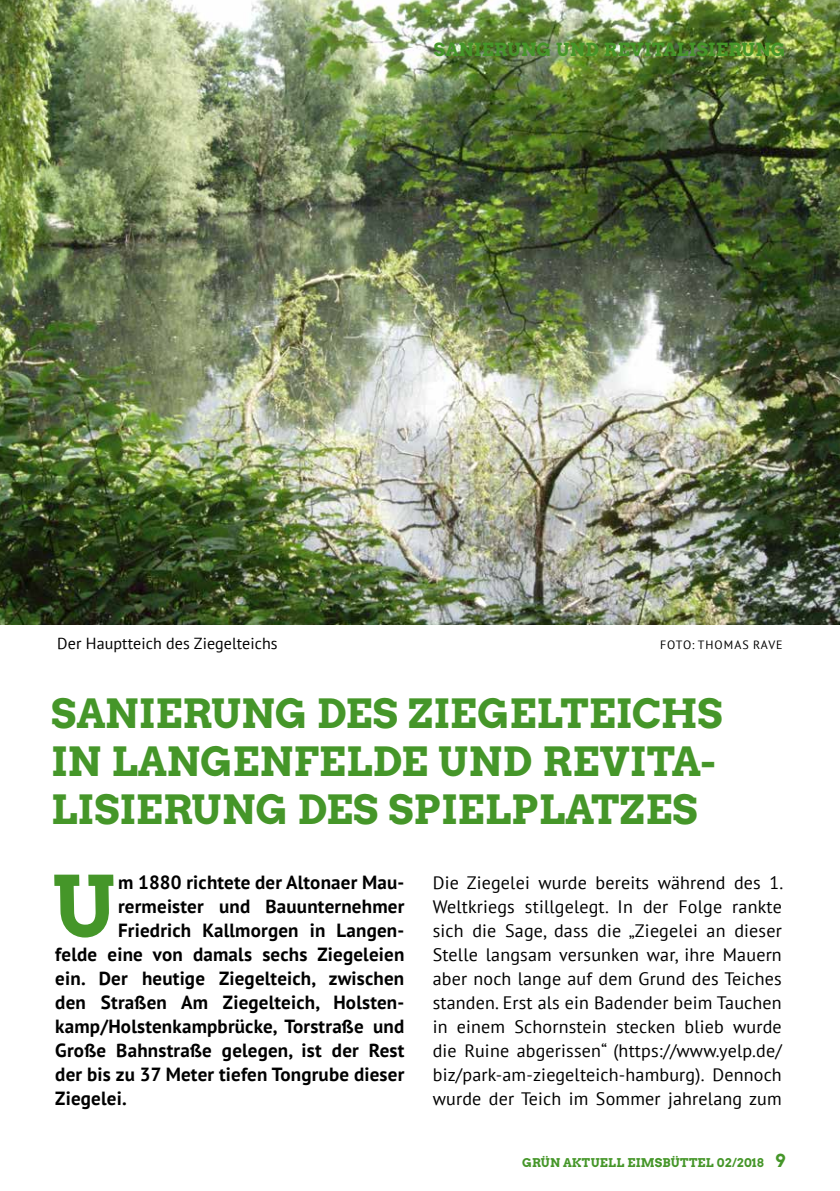
<style>
.page{position:relative;width:840px;height:1191px;background:#fff}
.page>*{position:absolute;margin:0;border:0;box-sizing:border-box;transform-origin:0 0}
.t1{font:83.8px "Arvo Gruen";color:#459629}
.t2{font:40px/48px "Arvo Gruen";letter-spacing:.005em;color:#459629}
.t3{font:700 19px "PT Sans";letter-spacing:.01em;color:#000}
.t4{font:18px/24px "PT Sans";letter-spacing:.01em;color:#000;text-align:justify}
.t5{font:18px "Arvo Gruen";letter-spacing:.01em;color:#459629}
.t6{font:16px "PT Sans";letter-spacing:.005em;color:#000}
.t7{font:12px "Arvo Gruen";letter-spacing:.02em;color:#459629}
.t8{font:12px "PT Sans";letter-spacing:.085em;color:#000}
.s1{font-size:18px}
</style>
<div class="page">
<img style="left:0;top:0;width:839px;height:624px">
<p class="t5" style="left:433px;top:37px;width:353px">SANIERUNG UND REVITALISIERUNG</p>
<p class="t6" style="left:57px;top:632px;width:222px">Der Hauptteich des Ziegelteichs</p>
<p class="t8" style="left:659px;top:636px;width:124px">FOTO: THOMAS RAVE</p>
<h2 class="t2" style="left:51px;top:688px;width:672px">SANIERUNG DES ZIEGELTEICHS<br>IN LANGENFELDE UND REVITA-<br>LISIERUNG DES SPIELPLATZES</h2>
<h1 class="t1" style="left:53px;top:848px;width:67px">U</h1>
<p class="t3" style="left:118px;top:869px;width:287px">m 1880 richtete der Altonaer Mau-</p>
<p class="t3" style="left:118px;top:893px;width:288px">rermeister und Bauunternehmer</p>
<p class="t3" style="left:118px;top:917px;width:287px">Friedrich Kallmorgen in Langen-</p>
<p class="t3" style="left:55px;top:941px;width:350px">felde eine von damals sechs Ziegeleien</p>
<p class="t3" style="left:55px;top:965px;width:350px">ein. Der heutige Ziegelteich, zwischen</p>
<p class="t3" style="left:55px;top:989px;width:350px">den Straßen Am Ziegelteich, Holsten-</p>
<p class="t3" style="left:55px;top:1013px;width:350px">kamp/Holstenkampbrücke, Torstraße und</p>
<p class="t3" style="left:55px;top:1037px;width:350px">Große Bahnstraße gelegen, ist der Rest</p>
<p class="t3" style="left:55px;top:1061px;width:350px">der bis zu 37 Meter tiefen Tongrube dieser</p>
<p class="t3" style="left:55px;top:1085px;width:73px">Ziegelei.</p>
<p class="t4" style="left:432px;top:870px;width:352px">Die Ziegelei wurde bereits während des 1.<br>Weltkriegs stillgelegt. In der Folge rankte sich die Sage, dass die „Ziegelei an dieser Stelle langsam versunken war, ihre Mauern aber noch lange auf dem Grund des Teiches standen. Erst als ein Badender beim Tauchen in einem Schornstein stecken blieb wurde die Ruine abgerissen“ (https://www.yelp.de/ biz/park-am-ziegelteich-hamburg). Dennoch wurde der Teich im Sommer jahrelang zum</p>
<p class="t7" style="left:522px;top:1153px;width:264px">GRÜN AKTUELL EIMSBÜTTEL 02/2018 <span class="s1">9</span></p>
</div>
